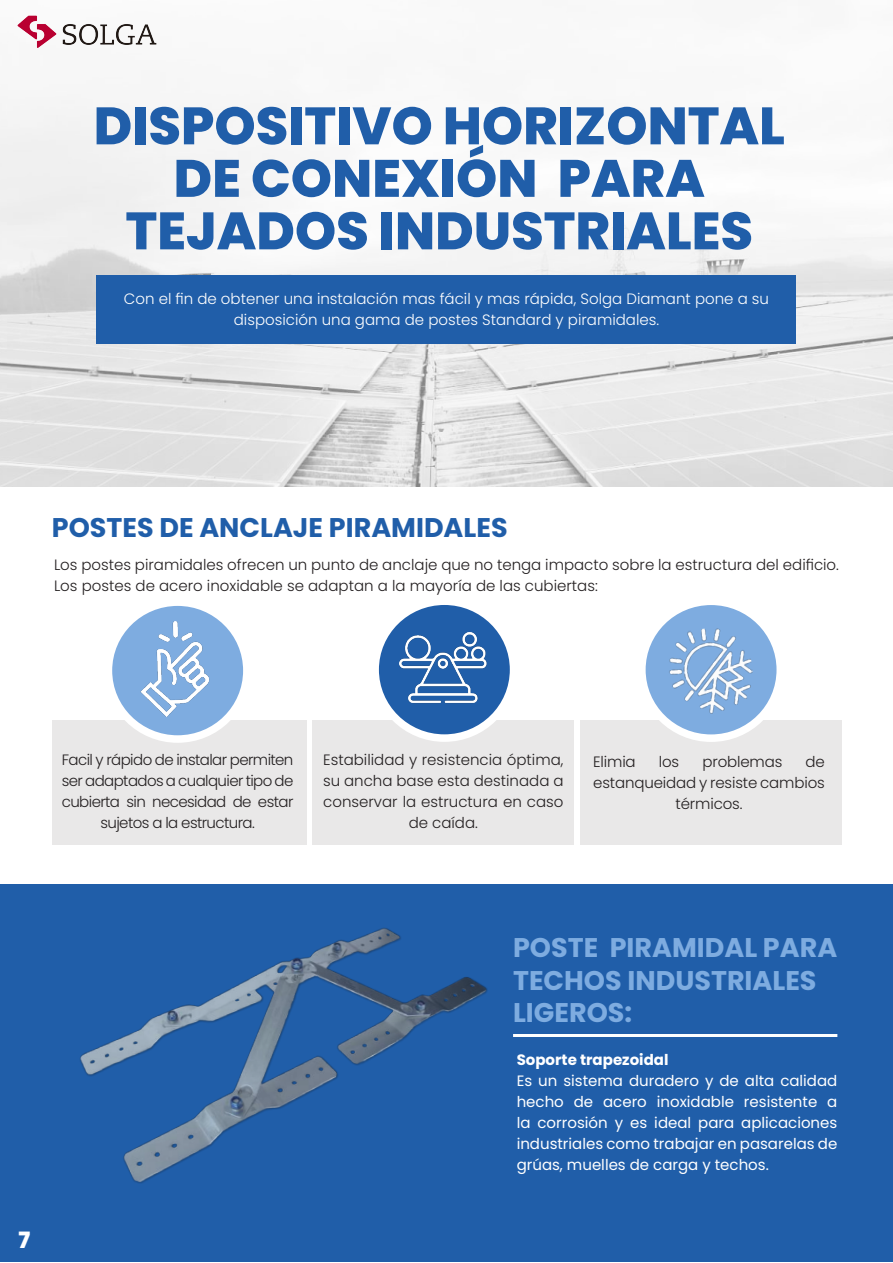
<style>
.page{position:relative;width:893px;height:1263px;background:#fff}
.page>*{position:absolute;margin:0;border:0;box-sizing:border-box;transform-origin:0 0}
.t1{font:800 52.5px "Poppins";color:#205ea9}
.t2{font:700 27px "Poppins";color:#7eace0}
.t3{font:700 27px "Poppins";color:#205ea9}
.t4{font:800 22.5px "Poppins";color:#fff}
.t5{font:300 15px/21px "Poppins";color:#231f20}
.t6{font:15px/21px "Poppins";color:#fff;text-align:justify}
.t7{font:300 15px "Poppins";color:#fff}
.t8{font:300 15px/21px "Poppins";letter-spacing:-.04em;color:#231f20;text-align:center}
.t9{font:700 15px "Poppins";color:#fff}
</style>
<div class="page">
<img style="left:0;top:100px;width:893px;height:386px">
<div style="left:313px;top:720px;width:261px;height:124px;background:#e9e8e8"></div>
<div style="left:97px;top:276px;width:699px;height:68px;background:#205ea9"></div>
<div style="left:0;top:884px;width:893px;height:378px;background:#205ea9"></div>
<div style="left:52px;top:720px;width:254px;height:124px;background:#e9e8e8"></div>
<div style="left:580px;top:720px;width:262px;height:124px;background:#e9e8e8"></div>
<svg style="left:108px;top:602px;width:139px;height:137px;background:#9abee6"></svg>
<div style="left:105px;top:598px;width:146px;height:145px;border:8px solid #fff;border-radius:50%"></div>
<svg style="left:375px;top:601px;width:139px;height:137px;background:#4578b7"></svg>
<div style="left:371px;top:597px;width:146px;height:145px;border:8px solid #fff;border-radius:50%"></div>
<img style="left:399px;top:630px;width:100px;height:84px">
<svg style="left:642px;top:601px;width:138px;height:137px;background:#97bce6"></svg>
<div style="left:638px;top:597px;width:146px;height:145px;border:8px solid #fff;border-radius:50%"></div>
<img style="left:80px;top:928px;width:408px;height:255px">
<img style="left:17px;top:15px;width:140px;height:33px">
<img style="left:124px;top:615px;width:107px;height:102px">
<img style="left:655px;top:623px;width:103px;height:101px">
<hr style="left:513px;top:1034px;width:324px;height:3px;background:#fff">
<p class="t1" style="left:94px;top:96px;width:693px">DISPOSITIVO HORIZONTAL</p>
<p class="t1" style="left:174px;top:148px;width:533px">DE CONEXIÓN PARA</p>
<p class="t1" style="left:126px;top:201px;width:629px">TEJADOS INDUSTRIALES</p>
<p class="t7" style="left:124px;top:290px;width:647px">Con el fin de obtener una instalación mas fácil y mas rápida, Solga Diamant pone a su</p>
<p class="t7" style="left:234px;top:311px;width:427px">disposición una gama de postes Standard y piramidales.</p>
<p class="t3" style="left:52px;top:512px;width:457px">POSTES DE ANCLAJE PIRAMIDALES</p>
<p class="t5" style="left:54px;top:554px;width:786px">Los postes piramidales ofrecen un punto de anclaje que no tenga impacto sobre la estructura del edificio.<br>Los postes de acero inoxidable se adaptan a la mayoría de las cubiertas:</p>
<p class="t8" style="left:62px;top:750px;width:233px">Facil y rápido de instalar permiten ser adaptados a cualquier tipo de cubierta sin necesidad de estar sujetos a la estructura.</p>
<p class="t5" style="left:323px;top:749px;width:242px;text-align:center">Estabilidad y resistencia óptima, su ancha base esta destinada a conservar la estructura en caso de caída.</p>
<p class="t5" style="left:593px;top:751px;width:44px">Elimia</p>
<p class="t5" style="left:659px;top:751px;width:22px">los</p>
<p class="t5" style="left:702px;top:751px;width:81px">problemas</p>
<p class="t5" style="left:805px;top:751px;width:21px">de</p>
<p class="t5" style="left:593px;top:772px;width:233px">estanqueidad y resiste cambios</p>
<p class="t5" style="left:676px;top:793px;width:68px">térmicos.</p>
<p class="t4" style="left:19px;top:1227px;width:13px">7</p>
<p class="t2" style="left:513px;top:932px;width:326px">POSTE PIRAMIDAL PARA</p>
<p class="t2" style="left:513px;top:964px;width:305px">TECHOS INDUSTRIALES</p>
<p class="t2" style="left:513px;top:997px;width:121px">LIGEROS:</p>
<p class="t9" style="left:517px;top:1051px;width:153px">Soporte trapezoidal</p>
<p class="t6" style="left:517px;top:1070px;width:322px">Es un sistema duradero y de alta calidad hecho de acero inoxidable resistente a la corrosión y es ideal para aplicaciones industriales como trabajar en pasarelas de grúas, muelles de carga y techos.</p>
</div>
